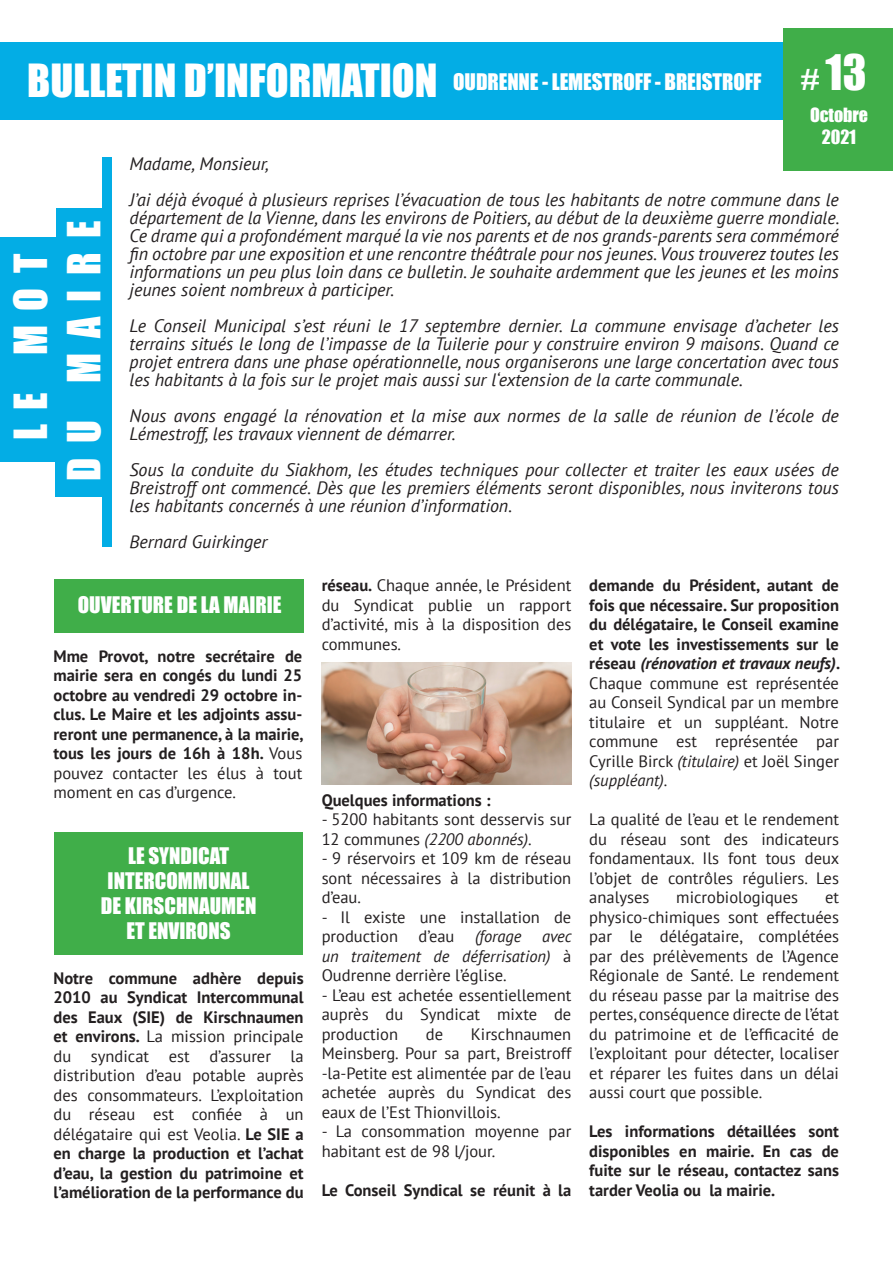
<style>
.page{position:relative;width:893px;height:1263px;background:#fff}
.page>*{position:absolute;margin:0;border:0;box-sizing:border-box;transform-origin:0 0}
.t1{font:45px "Impact";color:#fff}
.t2{font:42px "Impact";letter-spacing:.35em;color:#fff}
.t3{font:21px/25.2px "Impact";color:#fff;text-align:center}
.t4{font:italic 18px/18px "PT Sans";color:#231f20;text-align:justify}
.t5{font:18px/21.6px "Impact";letter-spacing:-.005em;color:#fff;text-align:center}
.t6{font:16.5px/19.5px "PT Sans";color:#231f20;text-align:justify}
.t7{font:700 16.5px/19.5px "PT Sans";color:#231f20;text-align:justify}
.s1{font-size:42px}
.s2{font-size:30px}
.s3{font-weight:400}
.s4{font-weight:700}
.s5{font-style:italic}
.s6{font-weight:700;font-style:italic}
</style>
<div class="page">
<div style="left:0;top:43px;width:791px;height:77px;background:#03ade5"></div>
<div style="left:783px;top:29px;width:110px;height:142px;background:#40ae49"></div>
<div style="left:1px;top:209px;width:110px;height:288px;background:#03ade5"></div>
<div style="left:54px;top:832px;width:248px;height:123px;background:#40ae49"></div>
<div style="left:54px;top:579px;width:250px;height:53px;background:#40ae49"></div>
<div style="left:102px;top:157px;width:9px;height:389px;background:#03ade5"></div>
<div style="left:0;top:132px;width:56px;height:105px;background:#fff"></div>
<div style="left:0;top:462px;width:55px;height:81px;background:#fff"></div>
<img style="left:322px;top:662px;width:249px;height:123px">
<p class="t3" style="left:27px;top:69px;width:736px"><span class="s1">BULLETIN D’INFORMATION</span> OUDRENNE - LEMESTROFF - BREISTROFF</p>
<h1 class="t1" style="left:801px;top:37px;width:67px"><span class="s2">#</span> 13</h1>
<h2 class="t2" style="left:-2px;top:440px;width:188px;rotate:-90deg">LE MOT</h2>
<h2 class="t2" style="left:52px;top:481px;width:262px;rotate:-90deg">DU MAIRE</h2>
<p class="t5" style="left:810px;top:104px;width:59px">Octobre<br>2021</p>
<p class="t4" style="left:130px;top:146px;width:711px;line-height:36px">Madame, Monsieur,<br>J’ai déjà évoqué à plusieurs reprises l’évacuation de tous les habitants de notre commune dans le</p>
<p class="t4" style="left:130px;top:209px;width:711px">département de la Vienne, dans les environs de Poitiers, au début de la deuxième guerre mondiale.<br>Ce drame qui a profondément marqué la vie nos parents et de nos grands-parents sera commémoré fin octobre par une exposition et une rencontre théâtrale pour nos jeunes. Vous trouverez toutes les informations un peu plus loin dans ce bulletin. Je souhaite ardemment que les jeunes et les moins jeunes soient nombreux à participer.</p>
<p class="t4" style="left:130px;top:317px;width:711px">Le Conseil Municipal s’est réuni le 17 septembre dernier. La commune envisage d’acheter les terrains situés le long de l’impasse de la Tuilerie pour y construire environ 9 maisons. Quand ce projet entrera dans une phase opérationnelle, nous organiserons une large concertation avec tous les habitants à la fois sur le projet mais aussi sur l‘extension de la carte communale.</p>
<p class="t4" style="left:130px;top:407px;width:711px">Nous avons engagé la rénovation et la mise aux normes de la salle de réunion de l’école de<br>Lémestroff, les travaux viennent de démarrer.</p>
<p class="t4" style="left:130px;top:461px;width:711px">Sous la conduite du Siakhom, les études techniques pour collecter et traiter les eaux usées de Breistroff ont commencé. Dès que les premiers éléments seront disponibles, nous inviterons tous les habitants concernés à une réunion d’information.</p>
<p class="t4" style="left:130px;top:533px;width:139px">Bernard Guirkinger</p>
<p class="t3" style="left:78px;top:592px;width:205px">OUVERTURE DE LA MAIRIE</p>
<p class="t7" style="left:54px;top:646px;width:251px">Mme Provot, notre secrétaire de mairie sera en congés du lundi 25 octobre au vendredi 29 octobre in&shy;clus. Le Maire et les adjoints assu&shy;reront une permanence, à la mairie, tous les jours de 16h à 18h. <span class="s3">Vous pouvez contacter les élus à tout moment en cas d’urgence.</span></p>
<p class="t3" style="left:101px;top:842px;width:157px">LE SYNDICAT<br>INTERCOMMUNAL<br>DE KIRSCHNAUMEN<br>ET ENVIRONS</p>
<p class="t7" style="left:54px;top:968px;width:252px">Notre commune adhère depuis 2010 au Syndicat Intercommunal des Eaux (SIE) de Kirschnaumen et environs. <span class="s3">La mission principale du syndicat est d’assurer la distribution d’eau potable auprès des consommateurs. L’exploitation du réseau est confiée à un délégataire qui est Veolia.</span> Le SIE a en charge la production et l’achat d’eau, la gestion du patrimoine et l’amélioration de la performance du</p>
<p class="t6" style="left:322px;top:575px;width:251px"><span class="s4">réseau.</span> Chaque année, le Président du Syndicat publie un rapport d’activité, mis à la disposition des communes.</p>
<p class="t7" style="left:322px;top:790px;width:170px">Quelques informations :</p>
<p class="t6" style="left:322px;top:809px;width:251px">- 5200 habitants sont desservis sur<br>12 communes <span class="s5">(2200 abonnés)</span>.</p>
<p class="t6" style="left:322px;top:848px;width:251px">- 9 réservoirs et 109 km de réseau sont nécessaires à la distribution d’eau.</p>
<p class="t6" style="left:322px;top:907px;width:252px">- Il existe une installation de production d’eau <span class="s5">(forage avec un traitement de déferrisation)</span> à Oudrenne derrière l’église.</p>
<p class="t6" style="left:322px;top:985px;width:251px">- L’eau est achetée essentiellement auprès du Syndicat mixte de production</p>
<p class="t6" style="left:322px;top:1024px;width:251px;text-indent:149px">Kirschnaumen Meinsberg. Pour sa part, Breistroff -la-Petite est alimentée par de l’eau achetée auprès du Syndicat des eaux de l’Est Thionvillois.</p>
<p class="t6" style="left:322px;top:1121px;width:251px">- La consommation moyenne par habitant est de 98 l/jour.</p>
<p class="t7" style="left:322px;top:1180px;width:251px">Le Conseil Syndical se réunit à la</p>
<p class="t6" style="left:426px;top:1024px;width:19px">de</p>
<p class="t6" style="left:589px;top:575px;width:252px"><span class="s4">demande du Président, autant de fois que nécessaire. Sur proposition du délégataire, le Conseil examine et vote les investissements sur le réseau</span> <span class="s6">(rénovation et travaux neufs)</span><span class="s4">.<br></span>Chaque commune est représentée au Conseil Syndical par un membre titulaire et un suppléant. Notre commune est représentée par Cyrille Birck <span class="s5">(titulaire)</span> et Joël Singer <span class="s5">(suppléant)</span>.</p>
<p class="t6" style="left:589px;top:809px;width:252px">La qualité de l’eau et le rendement du réseau sont des indicateurs fondamentaux. Ils font tous deux l’objet de contrôles réguliers. Les analyses</p>
<p class="t6" style="left:676px;top:887px;width:123px">microbiologiques</p>
<p class="t6" style="left:589px;top:887px;width:251px;text-indent:236px">et physico-chimiques sont effectuées par le délégataire, complétées par des prélèvements de l’Agence Régionale de Santé. Le rendement du réseau passe par la maitrise des pertes, conséquence directe de l’état du patrimoine et de l’efficacité de l’exploitant pour détecter, localiser et réparer les fuites dans un délai aussi court que possible.</p>
<p class="t7" style="left:589px;top:1121px;width:251px">Les informations détaillées sont disponibles en mairie. En cas de fuite sur le réseau, contactez sans tarder Veolia ou la mairie.</p>
</div>
